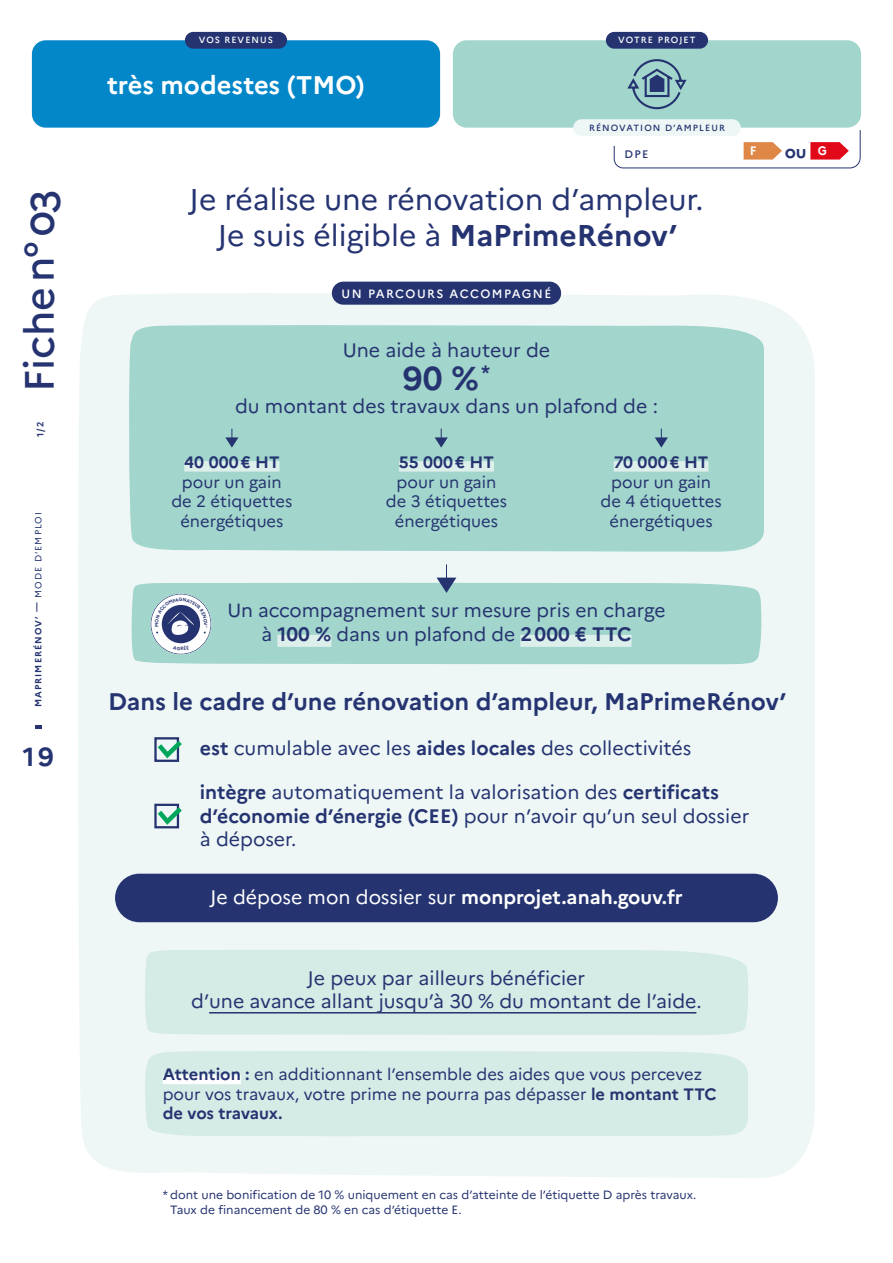
<style>
.page{position:relative;width:893px;height:1263px;background:#fff}
.page>*{position:absolute;margin:0;border:0;box-sizing:border-box;transform-origin:0 0}
.t1{font:500 40.95px "Marianne";color:#253471}
.t2{font:700 33px "Marianne";color:#253471}
.t3{font:30px/36px "Marianne";color:#253471;text-align:center}
.t4{font:700 26.1px "Marianne";color:#253471}
.t5{font:700 25.5px "Marianne";color:#fff}
.t6{font:700 24px "Marianne";color:#253471}
.t7{font:19.5px/23.4px "Marianne";color:#253471}
.t8{font:700 19.5px "Marianne";color:#fff}
.t9{font:19.2px/23.4px "Marianne";color:#253471;text-align:center}
.t10{font:700 17.85px "Marianne";color:#253471}
.t11{font:16.5px/19.8px "Marianne";color:#253471;text-align:center}
.t12{font:700 16.5px "Marianne";letter-spacing:.01em;color:#253471}
.t13{font:700 12.3px "Marianne";color:#fff}
.t14{font:700 12.3px "Marianne";color:#fff;scale:.94 1}
.t15{font:12px/14.4px "Marianne";color:#253471}
.t16{font:500 12px "Marianne";letter-spacing:.115em;color:#fff}
.t17{font:500 10.95px "Marianne";color:#253471}
.t18{font:700 9px "Marianne";letter-spacing:.12em;color:#253471}
.t19{font:500 9px "Marianne";letter-spacing:.12em;color:#fff}
.t20{font:500 9px "Marianne";letter-spacing:.12em;color:#253471}
.s1{font-weight:400}
.s2{font-weight:700}
.s3{font-weight:700;font-size:19.5px}
</style>
<div class="page">
<svg style="left:35px;top:726px;width:7px;height:3px"></svg>
<div style="left:78px;top:281px;width:737px;height:897px;background:#eef7f6"></div>
<div style="left:332px;top:282px;width:229px;height:23px;background:#253471;border-radius:12px"></div>
<div style="left:32px;top:40px;width:408px;height:88px;background:#0387c9;border-radius:14px"></div>
<div style="left:185px;top:32px;width:102px;height:17px;background:#253471;border-radius:8px"></div>
<div style="left:453px;top:40px;width:408px;height:88px;background:#a2d5cb;border-radius:14px"></div>
<div style="left:606px;top:32px;width:102px;height:17px;background:#253471;border-radius:8px"></div>
<svg style="left:627px;top:59px;width:60px;height:51px"></svg>
<div style="left:573px;top:119px;width:168px;height:17px;background:#eef7f6;border-radius:8px"></div>
<svg style="left:613px;top:130px;width:248px;height:39px"></svg>
<div style="left:128px;top:321px;width:636px;height:233px;background:#a2d5cb"></div>
<svg style="left:435px;top:429px;width:13px;height:19px"></svg>
<svg style="left:655px;top:429px;width:13px;height:19px"></svg>
<div style="left:184px;top:461px;width:96px;height:11px;background:#ddefeb"></div>
<div style="left:399px;top:461px;width:95px;height:11px;background:#ddefeb"></div>
<div style="left:614px;top:461px;width:94px;height:11px;background:#ddefeb"></div>
<svg style="left:225px;top:429px;width:13px;height:19px"></svg>
<div style="left:144px;top:1050px;width:604px;height:87px;background:#d4ebe6"></div>
<div style="left:163px;top:1075px;width:78px;height:9px;background:#fff"></div>
<div style="left:129px;top:583px;width:633px;height:81px;background:#a2d5cb"></div>
<div style="left:277px;top:635px;width:54px;height:12px;background:#ddefeb"></div>
<div style="left:520px;top:635px;width:111px;height:12px;background:#ddefeb"></div>
<svg style="left:437px;top:564px;width:19px;height:29px"></svg>
<svg style="left:153px;top:736px;width:34px;height:26px"></svg>
<svg style="left:153px;top:802px;width:34px;height:26px"></svg>
<div style="left:115px;top:874px;width:663px;height:48px;background:#253471;border-radius:24px"></div>
<div style="left:143px;top:949px;width:606px;height:86px;background:#d4ebe6"></div>
<hr style="left:209px;top:1012px;width:487px;height:1px;background:#253471">
<svg style="left:150px;top:594px;width:61px;height:60px"></svg>
<h1 class="t1" style="left:14px;top:392px;width:204px;rotate:-90deg">Fichen°03</h1>
<p class="t18" style="left:35px;top:437px;width:17px;rotate:-90deg">1/2</p>
<p class="t18" style="left:33px;top:707px;width:197px;rotate:-90deg">MAPRIMERÉNOV’ — <span class="s1">MODE D’EMPLOI</span></p>
<h3 class="t4" style="left:23px;top:741px;width:32px">19</h3>
<p class="t19" style="left:199px;top:35px;width:76px">VOS REVENUS</p>
<h3 class="t5" style="left:107px;top:69px;width:259px">très modestes (TMO)</h3>
<p class="t19" style="left:618px;top:35px;width:79px">VOTRE PROJET</p>
<p class="t20" style="left:589px;top:122px;width:137px">RÉNOVATION D’AMPLEUR</p>
<p class="t17" style="left:624px;top:147px;width:25px">DPE</p>
<p class="t13" style="left:750px;top:143px;width:8px">F</p>
<p class="t10" style="left:785px;top:140px;width:23px">ou</p>
<h3 class="t3" style="left:189px;top:179px;width:516px">Je réalise une rénovation d’ampleur.<br>Je suis éligible à <span class="s2">MaPrimeRénov’</span></h3>
<p class="t14" style="left:818px;top:143px;width:11px">G</p>
<p class="t16" style="left:342px;top:286px;width:211px">UN PARCOURS ACCOMPAGNÉ</p>
<p class="t7" style="left:343px;top:336px;width:209px">Une aide à hauteur de</p>
<h2 class="t2" style="left:403px;top:358px;width:89px">90 %<sup>*</sup></h2>
<p class="t7" style="left:235px;top:393px;width:424px">du montant des travaux dans un plafond de :</p>
<p class="t12" style="left:184px;top:452px;width:97px">40 000€ HT</p>
<p class="t11" style="left:171px;top:471px;width:123px">pour un gain de 2 étiquettes énergétiques</p>
<p class="t12" style="left:399px;top:452px;width:97px">55 000€ HT</p>
<p class="t11" style="left:386px;top:471px;width:123px">pour un gain de 3 étiquettes énergétiques</p>
<p class="t12" style="left:614px;top:452px;width:96px">70 000€ HT</p>
<p class="t11" style="left:600px;top:471px;width:123px">pour un gain de 4 étiquettes énergétiques</p>
<p class="t9" style="left:227px;top:597px;width:440px">Un accompagnement sur mesure pris en charge à <span class="s3">100 %</span> dans un plafond de <span class="s3">2000 € TTC</span></p>
<p class="t6" style="left:108px;top:687px;width:680px">Dans le cadre d’une rénovation d’ampleur, MaPrimeRénov’</p>
<p class="t7" style="left:200px;top:734px;width:493px"><span class="s2">est</span> cumulable avec les <span class="s2">aides locales</span> des collectivités</p>
<p class="t7" style="left:200px;top:779px;width:551px"><span class="s2">intègre</span> automatiquement la valorisation des <span class="s2">certificats d’économie d’énergie (CEE)</span> pour n’avoir qu’un seul dossier à déposer.</p>
<p class="t8" style="left:210px;top:885px;width:474px"><span class="s1">Je dépose mon dossier sur</span> monprojet.anah.gouv.fr</p>
<p class="t7" style="left:191px;top:965px;width:512px;text-align:center">Je peux par ailleurs bénéficier<br>d’une avance allant jusqu’à 30 % du montant de l’aide.</p>
<p class="t11" style="left:163px;top:1062px;width:555px;text-align:left"><span class="s2">Attention :</span> en additionnant l’ensemble des aides que vous percevez pour vos travaux, votre prime ne pourra pas dépasser <span class="s2">le montant TTC de vos travaux.</span></p>
<p class="t15" style="left:170px;top:1187px;width:528px;text-indent:-7px">* dont une bonification de 10 % uniquement en cas d’atteinte de l’étiquette D après travaux.<br>Taux de financement de 80 % en cas d’étiquette E.</p>
</div>
